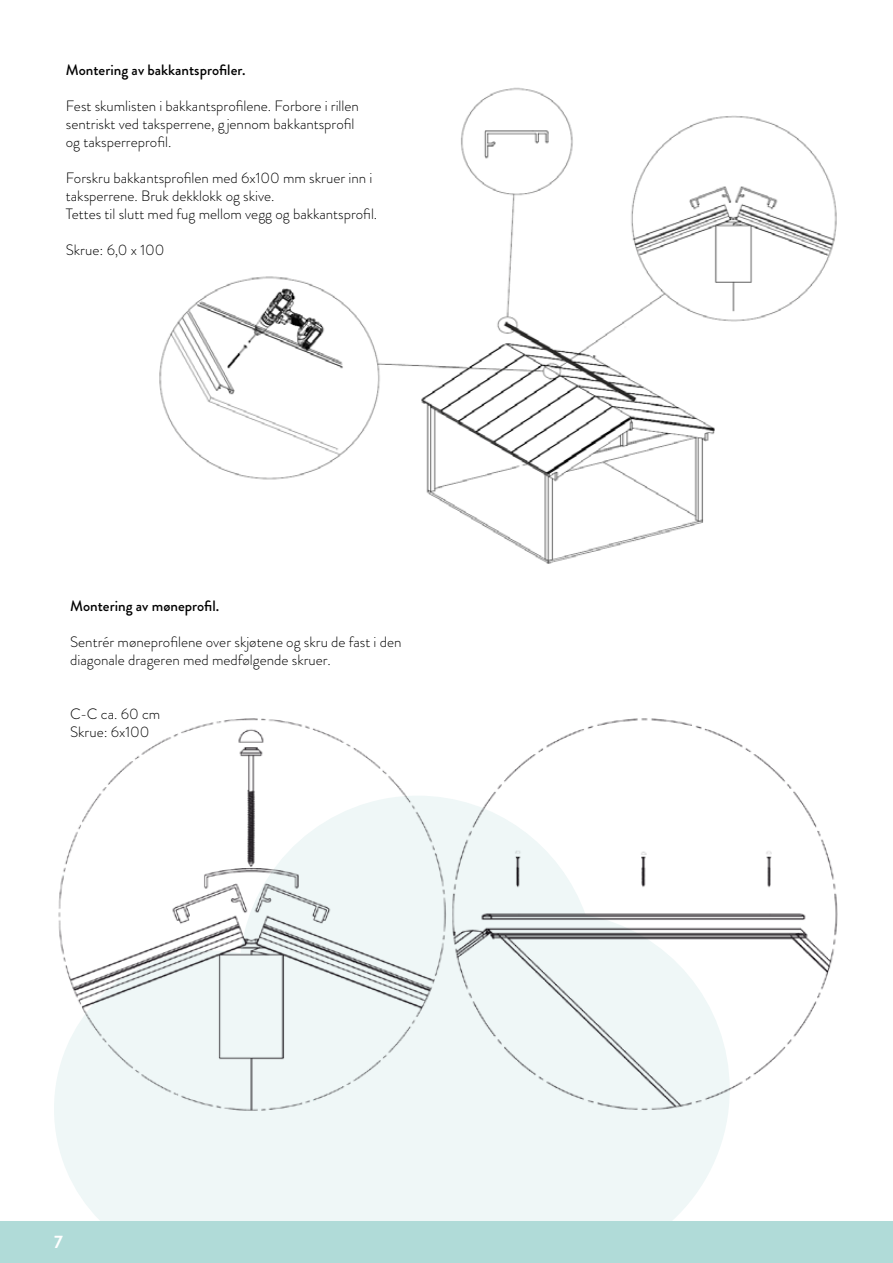
<style>
.page{position:relative;width:893px;height:1263px;background:#fff}
.page>*{position:absolute;margin:0;border:0;box-sizing:border-box;transform-origin:0 0}
.t1{font:700 18px "Brandon Grotesque";color:#fff}
.t2{font:300 15px/18px "Brandon Grotesque";color:#000}
.t3{font:500 15px "Brandon Grotesque";color:#000}
</style>
<div class="page">
<div style="left:54px;top:1111px;width:674px;height:110px;background:#eff7f7"></div>
<div style="left:0;top:1221px;width:893px;height:42px;background:#b0dbd8"></div>
<img style="left:54px;top:718px;width:784px;height:393px">
<img style="left:159px;top:87px;width:678px;height:477px">
<p class="t3" style="left:66px;top:60px;width:181px">Montering av bakkantsprofiler.</p>
<p class="t2" style="left:66px;top:97px;width:295px">Fest skumlisten i bakkantsprofilene. Forbore i rillen sentriskt ved taksperrene, g jennom bakkantsprofil og taksperreprofil.</p>
<p class="t2" style="left:66px;top:169px;width:313px">Forskru bakkantsprofilen med 6x100 mm skruer inn i taksperrene. Bruk dekklokk og skive.<br>Tettes til slutt med fug mellom vegg og bakkantsprofil.</p>
<p class="t2" style="left:66px;top:241px;width:100px">Skrue: 6,0 x 100</p>
<p class="t3" style="left:70px;top:595px;width:151px">Montering av møneprofil.</p>
<p class="t2" style="left:70px;top:633px;width:333px">Sentrér møneprofilene over skjøtene og skru de fast i den diagonale drageren med medfølgende skruer.</p>
<p class="t2" style="left:70px;top:705px;width:92px">C-C ca. 60 cm<br>Skrue: 6x100</p>
<p class="t1" style="left:54px;top:1229px;width:10px">7</p>
</div>
